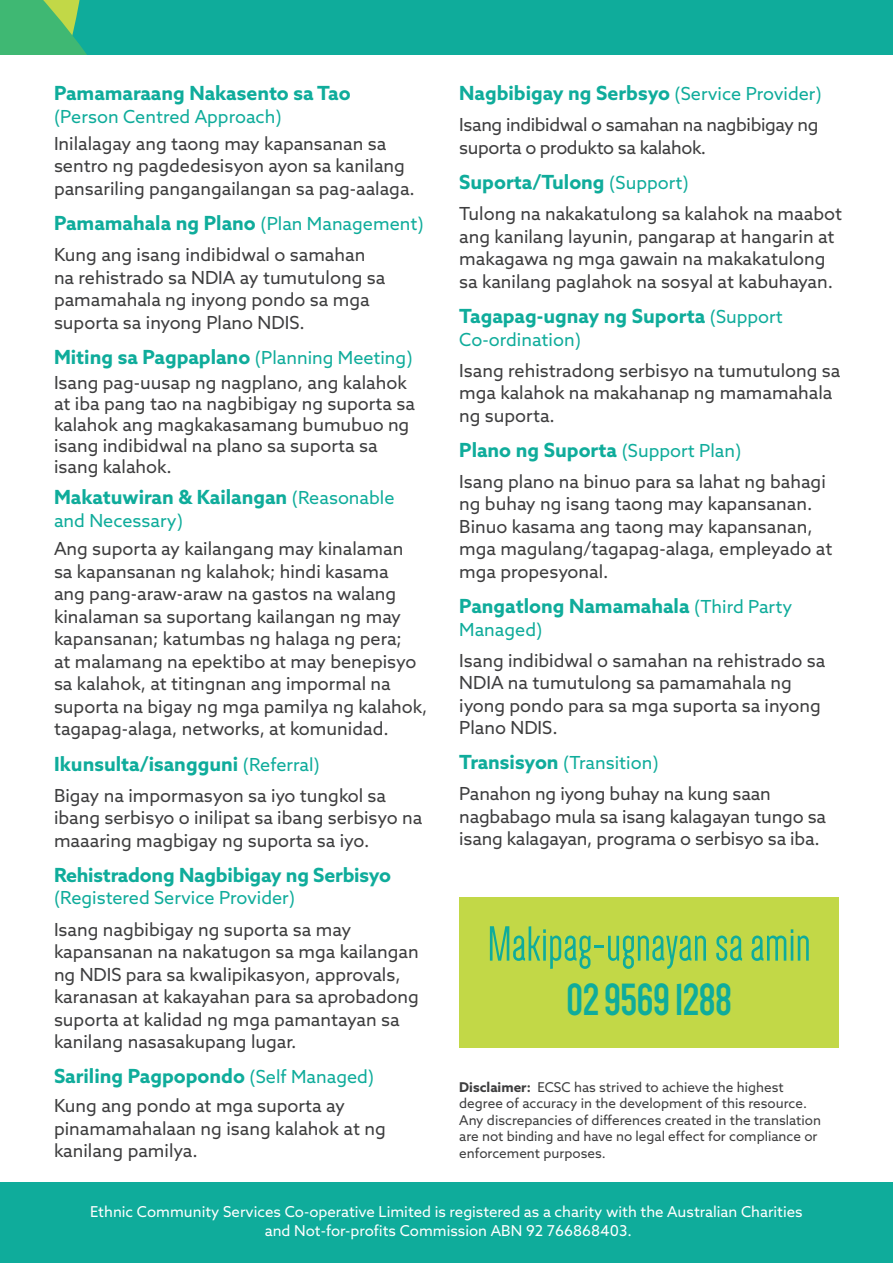
<style>
.page{position:relative;width:893px;height:1263px;background:#fff}
.page>*{position:absolute;margin:0;border:0;box-sizing:border-box;transform-origin:0 0}
.t1{font:51px "Dense";color:#0fac9b}
.t2{font:700 46.5px "Dense";color:#0fac9b}
.heading_1{font:700 19.5px "Azo Sans";color:#0fac9b}
.body{font:18px/22.5px "Azo Sans";color:#3e3e3f}
.heading_1-2{font:18px "Azo Sans";color:#0fac9b}
.body-2{font:18px/22.5px "Azo Sans";letter-spacing:-.02em;color:#3e3e3f}
.t3{font:15px/19.5px "Azo Sans";color:#fff;text-align:center}
.body-3{font:13.5px/16.5px "Azo Sans";color:#3e3e3f}
.s1{font-weight:400;font-size:18px}
.s2{font-weight:700;font-size:19.5px}
.s3{font-weight:700}
</style>
<div class="page">
<div style="left:0;top:0;width:893px;height:54px;background:#0fac9b"></div>
<svg style="left:0;top:0;width:86px;height:54px;background:#4cbb71"></svg>
<div style="left:459px;top:896px;width:380px;height:151px;background:#c2d847"></div>
<div style="left:0;top:1183px;width:893px;height:80px;background:#0fac9b"></div>
<p class="heading_1" style="left:54px;top:81px;width:298px">Pamamaraang Nakasento sa Tao</p>
<p class="heading_1-2" style="left:54px;top:105px;width:229px">(Person Centred Approach)</p>
<p class="body" style="left:54px;top:132px;width:362px">Inilalagay ang taong may kapansanan sa sentro ng pagdedesisyon ayon sa kanilang pansariling pangangailangan sa pag-aalaga.</p>
<p class="heading_1" style="left:54px;top:210px;width:371px">Pamamahala ng Plano <span class="s1">(Plan Management)</span></p>
<p class="body" style="left:54px;top:243px;width:333px">Kung ang isang indibidwal o samahan na rehistrado sa NDIA ay tumutulong sa pamamahala ng inyong pondo sa mga suporta sa inyong Plano NDIS.</p>
<p class="heading_1" style="left:54px;top:344px;width:360px">Miting sa Pagpaplano <span class="s1">(Planning Meeting)</span></p>
<p class="body" style="left:54px;top:372px;width:363px;line-height:21px">Isang pag-uusap ng nagplano, ang kalahok at iba pang tao na nagbibigay ng suporta sa kalahok ang magkakasamang bumubuo ng isang indibidwal na plano sa suporta sa isang kalahok.</p>
<p class="heading_1" style="left:54px;top:484px;width:342px">Makatuwiran &amp; Kailangan <span class="s1">(Reasonable</span></p>
<p class="heading_1-2" style="left:54px;top:508px;width:131px">and Necessary)</p>
<p class="body" style="left:54px;top:537px;width:375px">Ang suporta ay kailangang may kinalaman<br>sa kapansanan ng kalahok; hindi kasama<br>ang pang-araw-araw na gastos na walang kinalaman sa suportang kailangan ng may kapansanan; katumbas ng halaga ng pera;<br>at malamang na epektibo at may benepisyo sa kalahok, at titingnan ang impormal na suporta na bigay ng mga pamilya ng kalahok, tagapag-alaga, networks, at komunidad.</p>
<p class="heading_1" style="left:54px;top:751px;width:267px">Ikunsulta/isangguni <span class="s1">(Referral)</span></p>
<p class="body" style="left:54px;top:784px;width:370px">Bigay na impormasyon sa iyo tungkol sa ibang serbisyo o inilipat sa ibang serbisyo na maaaring magbigay ng suporta sa iyo.</p>
<p class="heading_1" style="left:54px;top:862px;width:339px">Rehistradong Nagbibigay ng Serbisyo</p>
<p class="heading_1-2" style="left:54px;top:886px;width:243px">(Registered Service Provider)</p>
<p class="body" style="left:54px;top:917px;width:366px">Isang nagbibigay ng suporta sa may kapansanan na nakatugon sa mga kailangan ng NDIS para sa kwalipikasyon, approvals, karanasan at kakayahan para sa aprobadong suporta at kalidad ng mga pamantayan sa kanilang nasasakupang lugar.</p>
<p class="heading_1" style="left:54px;top:1063px;width:322px">Sariling Pagpopondo <span class="s1">(Self Managed)</span></p>
<p class="body" style="left:54px;top:1094px;width:333px">Kung ang pondo at mga suporta ay pinamamahalaan ng isang kalahok at ng kanilang pamilya.</p>
<p class="heading_1" style="left:459px;top:81px;width:364px">Nagbibigay ng Serbsyo <span class="s1">(Service Provider)</span></p>
<p class="body-2" style="left:459px;top:114px;width:361px">Isang indibidwal o samahan na nagbibigay ng suporta o produkto sa kalahok.</p>
<p class="heading_1" style="left:459px;top:169px;width:231px">Suporta/Tulong <span class="s1">(Support)</span></p>
<p class="body" style="left:459px;top:202px;width:384px">Tulong na nakakatulong sa kalahok na maabot ang kanilang layunin, pangarap at hangarin at makagawa ng mga gawain na makakatulong sa kanilang paglahok na sosyal at kabuhayan.</p>
<p class="heading_1" style="left:459px;top:303px;width:325px">Tagapag-ugnay ng Suporta <span class="s1">(Support</span></p>
<p class="heading_1-2" style="left:459px;top:327px;width:123px">Co-ordination)</p>
<p class="body" style="left:459px;top:359px;width:383px">Isang rehistradong serbisyo na tumutulong sa mga kalahok na makahanap ng mamamahala ng suporta.</p>
<p class="heading_1" style="left:459px;top:437px;width:284px">Plano ng Suporta <span class="s1">(Support Plan)</span></p>
<p class="body" style="left:459px;top:470px;width:375px">Isang plano na binuo para sa lahat ng bahagi ng buhay ng isang taong may kapansanan.<br>Binuo kasama ang taong may kapansanan, mga magulang/tagapag-alaga, empleyado at mga propesyonal.</p>
<p class="heading_1" style="left:459px;top:593px;width:334px">Pangatlong Namamahala <span class="s1">(Third Party</span></p>
<p class="heading_1-2" style="left:459px;top:617px;width:85px">Managed)</p>
<p class="body" style="left:459px;top:649px;width:368px">Isang indibidwal o samahan na rehistrado sa<br>NDIA na tumutulong sa pamamahala ng iyong pondo para sa mga suporta sa inyong<br>Plano NDIS.</p>
<p class="heading_1-2" style="left:459px;top:751px;width:201px"><span class="s2">Transisyon</span> (Transition)</p>
<p class="body" style="left:459px;top:782px;width:368px">Panahon ng iyong buhay na kung saan nagbabago mula sa isang kalagayan tungo sa isang kalagayan, programa o serbisyo sa iba.</p>
<p class="t1" style="left:487px;top:919px;width:325px">Makipag-ugnayan sa amin</p>
<p class="t2" style="left:566px;top:977px;width:167px">02 9569 1288</p>
<p class="body-3" style="left:459px;top:1079px;width:363px"><span class="s3">Disclaimer:</span> ECSC has strived to achieve the highest degree of accuracy in the development of this resource.<br>Any discrepancies of differences created in the translation are not binding and have no legal effect for compliance or enforcement purposes.</p>
<p class="t3" style="left:90px;top:1202px;width:714px">Ethnic Community Services Co-operative Limited is registered as a charity with the Australian Charities and Not-for-profits Commission ABN 92 766868403.</p>
</div>
